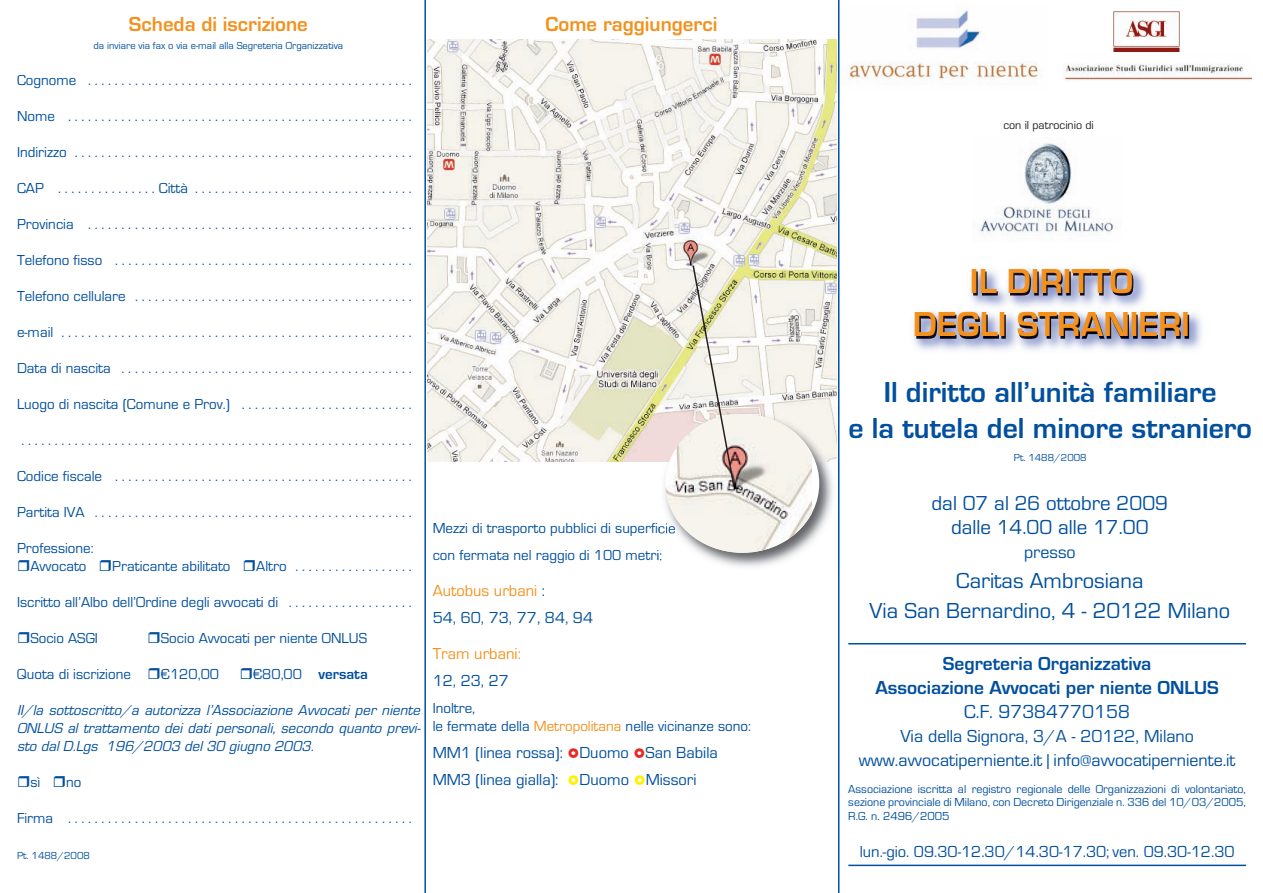
<style>
.page{position:relative;width:1263px;height:893px;background:#fff}
.page>*{position:absolute;margin:0;border:0;box-sizing:border-box;transform-origin:0 0}
.t1{font:700 36px/43.2px "Eurostile";color:#f4911d;text-align:center}
.t2{font:700 30px/36px "Eurostile";color:#014f9e;text-align:center}
.t3{font:22.5px/30px "Eurostile";color:#014f9e;text-align:center}
.t4{font:21px/24px "Eurostile";color:#014f9e;text-align:center}
.t5{font:700 21px "Eurostile";color:#f4911d}
.t6{font:700 19.5px/24px "Eurostile";color:#014f9e;text-align:center}
.t7{font:19.5px "Eurostile";color:#014f9e}
.t8{font:18px/24px "Eurostile";color:#014f9e;text-align:center}
.t9{font:16.5px/27px "Eurostile";color:#014f9e}
.t10{font:16.5px "Eurostile";color:#f4911d}
.t11{font:15px/18px "Eurostile";color:#014f9e}
.t12{font:italic 15px/18px "Eurostile";color:#014f9e;text-align:justify}
.t13{font:700 15px "Eurostile";color:#014f9e}
.t14{font:12px/13.5px "Eurostile";color:#014f9e;text-align:justify}
.t15{font:12px "Eurostile";color:#231f20}
.t16{font:10.5px "Eurostile";color:#014f9e}
.s1{font-weight:400}
.s2{color:#f4911d}
</style>
<div class="page">
<img style="left:913px;top:268px;width:289px;height:83px">
<img style="left:973px;top:271px;width:160px;height:25px">
<img style="left:916px;top:314px;width:273px;height:25px">
<img style="left:979px;top:143px;width:136px;height:93px">
<hr style="left:424px;top:0;width:2px;height:893px;background:#014f9e">
<hr style="left:838px;top:0;width:1px;height:893px;background:#014f9e">
<hr style="left:848px;top:643px;width:398px;height:1px;background:#014f9e">
<hr style="left:848px;top:865px;width:398px;height:1px;background:#014f9e">
<img style="left:427px;top:39px;width:410px;height:423px">
<img style="left:1113px;top:12px;width:67px;height:40px">
<img style="left:1064px;top:64px;width:188px;height:17px">
<img style="left:844px;top:9px;width:194px;height:76px">
<img style="left:659px;top:407px;width:178px;height:160px">
<img style="left:665px;top:414px;width:147px;height:139px">
<svg style="left:691px;top:264px;width:44px;height:224px"></svg>
<h3 class="t5" style="left:129px;top:11px;width:180px">Scheda di iscrizione</h3>
<p class="t16" style="left:94px;top:39px;width:251px">da inviare via fax o via e-mail alla Segreteria Organizzativa</p>
<p class="t11" style="left:17px;top:71px;width:396px">Cognome .................................................</p>
<p class="t11" style="left:17px;top:107px;width:396px">Nome ....................................................</p>
<p class="t11" style="left:17px;top:143px;width:396px">Indirizzo ...................................................</p>
<p class="t11" style="left:17px;top:179px;width:396px">CAP ...............Città .................................</p>
<p class="t11" style="left:17px;top:215px;width:396px">Provincia .................................................</p>
<p class="t11" style="left:17px;top:251px;width:396px">Telefonofisso .............................................</p>
<p class="t11" style="left:17px;top:287px;width:396px">Telefonocellulare ..........................................</p>
<p class="t11" style="left:17px;top:323px;width:396px">e-mail .....................................................</p>
<p class="t11" style="left:17px;top:359px;width:396px">Datadinascita ............................................</p>
<p class="t11" style="left:17px;top:395px;width:396px">Luogodinascita(ComuneeProv.) ..........................</p>
<p class="t11" style="left:21px;top:431px;width:392px">...........................................................</p>
<p class="t11" style="left:17px;top:467px;width:396px">Codicefiscale .............................................</p>
<p class="t11" style="left:17px;top:503px;width:396px">PartitaIVA ................................................</p>
<p class="t11" style="left:17px;top:539px;width:78px;text-align:center">Professione:<br>Avvocato</p>
<p class="t11" style="left:112px;top:557px;width:120px">Praticante abilitato</p>
<p class="t11" style="left:256px;top:557px;width:157px">Altro ..................</p>
<p class="t11" style="left:17px;top:593px;width:396px">Iscritto all’Albo dell’Ordine degli avvocati di . . . . . . . . . . . . . . . . . . .</p>
<p class="t11" style="left:30px;top:629px;width:69px">Socio ASGI</p>
<p class="t11" style="left:161px;top:629px;width:208px">Socio Avvocati per niente ONLUS</p>
<p class="t11" style="left:17px;top:665px;width:115px">Quota di iscrizione</p>
<p class="t11" style="left:161px;top:665px;width:60px">€120,00</p>
<p class="t13" style="left:253px;top:665px;width:116px"><span class="s1">€80,00</span> versata</p>
<p class="t12" style="left:17px;top:701px;width:408px">II/la sottoscritto/a autorizza l’Associazione Avvocati per niente ONLUS al trattamento dei dati personali, secondo quanto previ&shy;sto dal D.Lgs 196/2003 del 30 giugno 2003.</p>
<p class="t11" style="left:30px;top:773px;width:11px">sì</p>
<p class="t11" style="left:66px;top:773px;width:17px">no</p>
<p class="t11" style="left:17px;top:809px;width:396px">Firma ....................................................</p>
<p class="t16" style="left:17px;top:849px;width:74px">Pt. 1488/2008</p>
<h3 class="t5" style="left:546px;top:11px;width:173px">Come raggiungerci</h3>
<p class="t11" style="left:433px;top:515px;width:244px;line-height:27px">Mezzi di trasporto pubblici di superficie con fermata nel raggio di 100 metri:</p>
<p class="t9" style="left:433px;top:577px;width:162px"><span class="s2">Autobus urbani</span> :<br>54, 60, 73, 77, 84, 94</p>
<p class="t10" style="left:433px;top:644px;width:90px">Tram urbani:</p>
<p class="t9" style="left:433px;top:667px;width:78px">12, 23, 27</p>
<p class="t11" style="left:433px;top:699px;width:320px">Inoltre,<br>le fermate della <span class="s2">Metropolitana</span> nelle vicinanze sono:</p>
<p class="t9" style="left:433px;top:739px;width:287px">MM1 (linea rossa): Duomo San Babila<br>MM3 (linea gialla):</p>
<p class="t9" style="left:580px;top:766px;width:118px">Duomo Missori</p>
<p class="t15" style="left:1003px;top:117px;width:92px">con il patrocinio di</p>
<h1 class="t1" style="left:913px;top:259px;width:279px">IL DIRITTO<br>DEGLI STRANIERI</h1>
<h2 class="t2" style="left:848px;top:374px;width:405px">Il diritto all’unità familiare<br>e la tutela del minore straniero</h2>
<p class="t16" style="left:1014px;top:451px;width:74px">Pt. 1488/2008</p>
<h3 class="t4" style="left:931px;top:490px;width:238px">dal 07 al 26 ottobre 2009 dalle 14.00 alle 17.00</h3>
<p class="t8" style="left:1024px;top:539px;width:53px">presso</p>
<h3 class="t3" style="left:870px;top:565px;width:362px">Caritas Ambrosiana<br>Via San Bernardino, 4 - 20122 Milano</h3>
<h3 class="t6" style="left:875px;top:651px;width:345px">Segreteria Organizzativa<br>Associazione Avvocati per niente ONLUS</h3>
<h3 class="t7" style="left:964px;top:700px;width:167px">C.F. 97384770158</h3>
<p class="t8" style="left:859px;top:724px;width:378px">Via della Signora, 3/A - 20122, Milano www.avvocatiperniente.it | info@avvocatiperniente.it</p>
<p class="t14" style="left:848px;top:782px;width:399px">Associazione iscritta al registro regionale delle Organizzazioni di volontariato, sezione provinciale di Milano, con Decreto Dirigenziale n. 336 del 10/03/2005, R.G. n. 2496/2005</p>
<p class="t9" style="left:860px;top:838px;width:376px">lun.-gio. 09.30-12.30/14.30-17.30; ven. 09.30-12.30</p>
</div>
